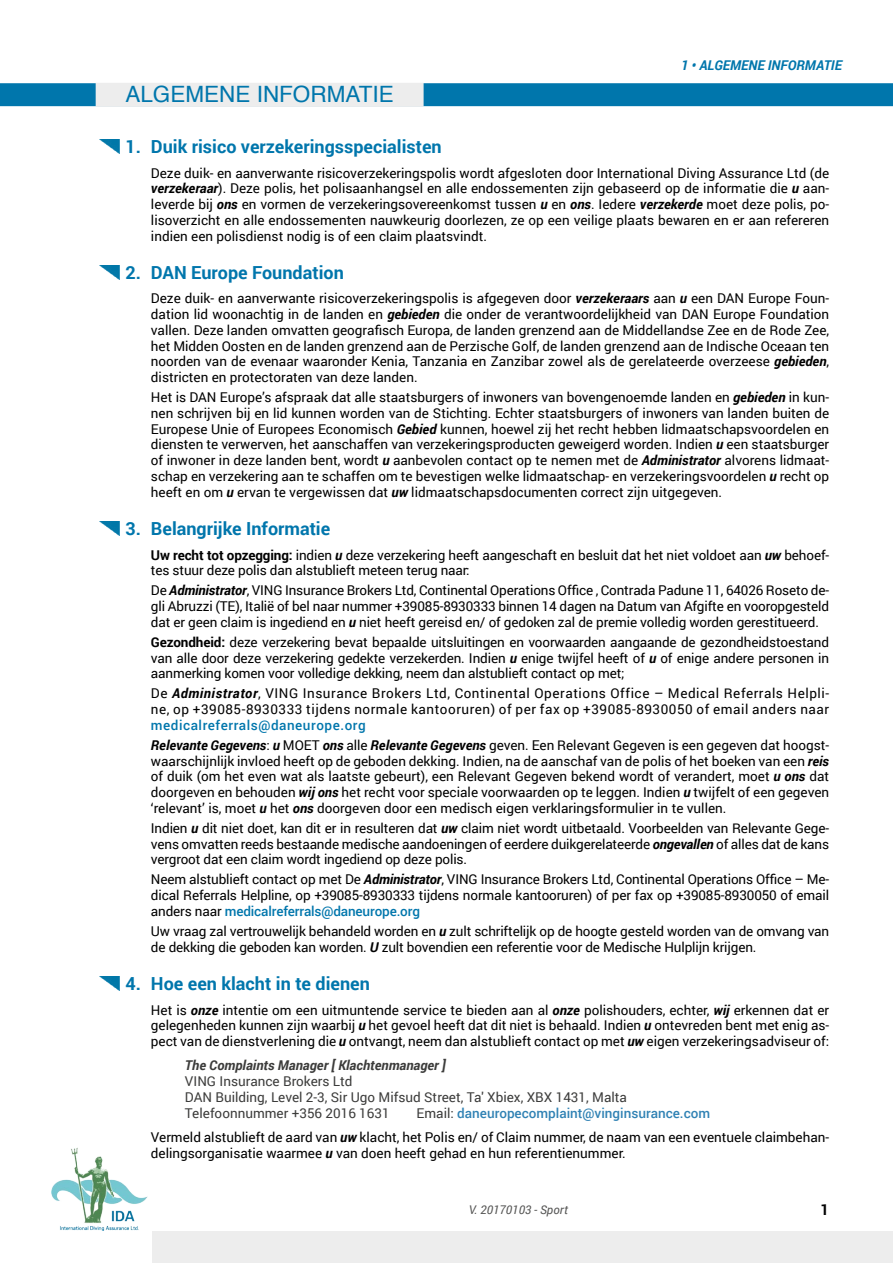
<style>
.page{position:relative;width:893px;height:1263px;background:#fff}
.page>*{position:absolute;margin:0;border:0;box-sizing:border-box;transform-origin:0 0}
.t1{font:22.5px "Helvetica";color:#0076ac}
.t2{font:700 18px "Roboto";color:#0076ac}
.t3{font:700 15px "Roboto";color:#000}
.t4{font:13.5px/15.8px "Roboto";color:#000;text-align:justify}
.t5{font:13.5px/15.8px "Roboto";letter-spacing:.04em;color:#000}
.t6{font:13.5px/15.8px "Roboto";color:#3c3c3b}
.t7{font:italic 700 13.5px "Roboto";color:#3c3c3b}
.t8{font:italic 700 13.5px "Roboto";color:#0076ac}
.t9{font:italic 12px "Roboto";color:#575756}
.s1{font-weight:700;font-style:italic}
.s2{font-weight:700}
.s3{font-weight:500;color:#0076ac}
.s4{color:#3c3c3b}
.s5{font-weight:500;color:#3082b4}
</style>
<div class="page">
<div style="left:152px;top:1231px;width:741px;height:32px;background:#ededed"></div>
<img style="left:51px;top:1148px;width:97px;height:82px">
<div style="left:0;top:83px;width:893px;height:23px;background:#0076ac"></div>
<div style="left:96px;top:83px;width:328px;height:24px;background:#ededed"></div>
<img style="left:100px;top:139px;width:19px;height:14px">
<img style="left:100px;top:265px;width:19px;height:14px">
<img style="left:100px;top:521px;width:19px;height:14px">
<img style="left:100px;top:976px;width:19px;height:14px">
<p class="t8" style="left:681px;top:56px;width:162px">1 • ALGEMENE INFORMATIE</p>
<h1 class="t1" style="left:125px;top:77px;width:270px">ALGEMENE INFORMATIE</h1>
<h2 class="t2" style="left:125px;top:134px;width:318px">1. Duik risico verzekeringsspecialisten</h2>
<p class="t4" style="left:151px;top:164px;width:680px">Deze duik- en aanverwante risicoverzekeringspolis wordt afgesloten door International Diving Assurance Ltd (de <span class="s1">verzekeraar</span>). Deze polis, het polisaanhangsel en alle endossementen zijn gebaseerd op de informatie die <span class="s1">u</span> aan&shy;leverde bij <span class="s1">ons</span> en vormen de verzekeringsovereenkomst tussen <span class="s1">u</span> en <span class="s1">ons</span>. Iedere <span class="s1">verzekerde</span> moet deze polis, po&shy;lisoverzicht en alle endossementen nauwkeurig doorlezen, ze op een veilige plaats bewaren en er aan refereren indien een polisdienst nodig is of een claim plaatsvindt.</p>
<h2 class="t2" style="left:125px;top:260px;width:220px">2. DAN Europe Foundation</h2>
<p class="t4" style="left:151px;top:290px;width:680px">Deze duik- en aanverwante risicoverzekeringspolis is afgegeven door <span class="s1">verzekeraars</span> aan <span class="s1">u</span> een DAN Europe Foun&shy;dation lid woonachtig in de landen en <span class="s1">gebieden</span> die onder de verantwoordelijkheid van DAN Europe Foundation vallen. Deze landen omvatten geografisch Europa, de landen grenzend aan de Middellandse Zee en de Rode Zee, het Midden Oosten en de landen grenzend aan de Perzische Golf, de landen grenzend aan de Indische Oceaan ten noorden van de evenaar waaronder Kenia, Tanzania en Zanzibar zowel als de gerelateerde overzeese <span class="s1">gebieden</span>, districten en protectoraten van deze landen.</p>
<p class="t4" style="left:151px;top:389px;width:680px">Het is DAN Europe’s afspraak dat alle staatsburgers of inwoners van bovengenoemde landen en <span class="s1">gebieden</span> in kun&shy;nen schrijven bij en lid kunnen worden van de Stichting. Echter staatsburgers of inwoners van landen buiten de Europese Unie of Europees Economisch <span class="s1">Gebied</span> kunnen, hoewel zij het recht hebben lidmaatschapsvoordelen en diensten te verwerven, het aanschaffen van verzekeringsproducten geweigerd worden. Indien <span class="s1">u</span> een staatsburger of inwoner in deze landen bent, wordt <span class="s1">u</span> aanbevolen contact op te nemen met de <span class="s1">Administrator</span> alvorens lidmaat&shy;schap en verzekering aan te schaffen om te bevestigen welke lidmaatschap- en verzekeringsvoordelen <span class="s1">u</span> recht op heeft en om <span class="s1">u</span> ervan te vergewissen dat <span class="s1">uw</span> lidmaatschapsdocumenten correct zijn uitgegeven.</p>
<h2 class="t2" style="left:125px;top:516px;width:206px">3. Belangrijke Informatie</h2>
<p class="t4" style="left:151px;top:546px;width:680px"><span class="s2">Uw recht tot opzegging:</span> indien <span class="s1">u</span> deze verzekering heeft aangeschaft en besluit dat het niet voldoet aan <span class="s1">uw</span> behoef&shy;tes stuur deze polis dan alstublieft meteen terug naar:</p>
<p class="t4" style="left:151px;top:582px;width:680px">De <span class="s1">Administrator</span>, VING Insurance Brokers Ltd, Continental Operations Office , Contrada Padune 11, 64026 Roseto de&shy;gli Abruzzi (TE), Italië of bel naar nummer +39085-8930333 binnen 14 dagen na Datum van Afgifte en vooropgesteld dat er geen claim is ingediend en <span class="s1">u</span> niet heeft gereisd en/ of gedoken zal de premie volledig worden gerestitueerd.</p>
<p class="t4" style="left:151px;top:634px;width:680px"><span class="s2">Gezondheid:</span> deze verzekering bevat bepaalde uitsluitingen en voorwaarden aangaande de gezondheidstoestand van alle door deze verzekering gedekte verzekerden. Indien <span class="s1">u</span> enige twijfel heeft of <span class="s1">u</span> of enige andere personen in aanmerking komen voor volledige dekking, neem dan alstublieft contact op met;</p>
<p class="t5" style="left:151px;top:685px;width:680px">De <span class="s1">Administrator</span>, VING Insurance Brokers Ltd, Continental Operations Office – Medical Referrals Helpli&shy;ne, op +39085-8930333 tijdens normale kantooruren) of per fax op +39085-8930050 of email anders naar</p>
<p class="t4" style="left:151px;top:715px;width:680px;line-height:20px"><span class="s3">medicalreferrals@daneurope.org<br></span><span class="s1">Relevante Gegevens</span>: <span class="s1">u</span> MOET <span class="s1">ons</span> alle <span class="s1">Relevante Gegevens</span> geven. Een Relevant Gegeven is een gegeven dat hoogst-</p>
<p class="t4" style="left:151px;top:752px;width:680px">waarschijnlijk invloed heeft op de geboden dekking. Indien, na de aanschaf van de polis of het boeken van een <span class="s1">reis </span>of duik (om het even wat als laatste gebeurt), een Relevant Gegeven bekend wordt of verandert, moet <span class="s1">u ons</span> dat doorgeven en behouden <span class="s1">wij ons</span> het recht voor speciale voorwaarden op te leggen. Indien <span class="s1">u</span> twijfelt of een gegeven ‘relevant’ is, moet <span class="s1">u</span> het <span class="s1">ons</span> doorgeven door een medisch eigen verklaringsformulier in te vullen.</p>
<p class="t4" style="left:151px;top:820px;width:680px">Indien <span class="s1">u</span> dit niet doet, kan dit er in resulteren dat <span class="s1">uw</span> claim niet wordt uitbetaald. Voorbeelden van Relevante Gege&shy;vens omvatten reeds bestaande medische aandoeningen of eerdere duikgerelateerde <span class="s1">ongevallen</span> of alles dat de kans vergroot dat een claim wordt ingediend op deze polis.</p>
<p class="t4" style="left:151px;top:871px;width:680px">Neem alstublieft contact op met De <span class="s1">Administrator</span>, VING Insurance Brokers Ltd, Continental Operations Office – Me&shy;dical Referrals Helpline, op +39085-8930333 tijdens normale kantooruren) of per fax op +39085-8930050 of email anders naar <span class="s3">medicalreferrals@daneurope.org</span></p>
<p class="t4" style="left:151px;top:923px;width:680px">Uw vraag zal vertrouwelijk behandeld worden en <span class="s1">u</span> zult schriftelijk op de hoogte gesteld worden van de omvang van de dekking die geboden kan worden. <span class="s1">U</span> zult bovendien een referentie voor de Medische Hulplijn krijgen.</p>
<h2 class="t2" style="left:125px;top:971px;width:246px">4. Hoe een klacht in te dienen</h2>
<p class="t4" style="left:151px;top:1001px;width:680px">Het is <span class="s1">onze</span> intentie om een uitmuntende service te bieden aan al <span class="s1">onze</span> polishouders, echter, <span class="s1">wij</span> erkennen dat er gelegenheden kunnen zijn waarbij <span class="s1">u</span> het gevoel heeft dat dit niet is behaald. Indien <span class="s1">u</span> ontevreden bent met enig as&shy;pect van de dienstverlening die <span class="s1">u</span> ontvangt, neem dan alstublieft contact op met <span class="s1">uw</span> eigen verzekeringsadviseur of:</p>
<p class="t7" style="left:185px;top:1056px;width:262px">The Complaints Manager [ Klachtenmanager ]</p>
<p class="t6" style="left:185px;top:1073px;width:443px">VING Insurance Brokers Ltd<br>DAN Building, Level 2-3, Sir Ugo Mifsud Street, Ta' Xbiex, XBX 1431, Malta<br>Telefoonnummer +356 2016 1631</p>
<p class="t4" style="left:151px;top:1100px;width:680px;line-height:24.3px;text-indent:266px"><span class="s4">Email:</span> <span class="s5">daneuropecomplaint@vinginsurance.com<br></span>Vermeld alstublieft de aard van <span class="s1">uw</span> klacht, het Polis en/ of Claim nummer, de naam van een eventuele claimbehan-</p>
<p class="t4" style="left:151px;top:1144px;width:476px">delingsorganisatie waarmee <span class="s1">u</span> van doen heeft gehad en hun referentienummer.</p>
<p class="t9" style="left:469px;top:1201px;width:101px">V. 20170103 - Sport</p>
<p class="t3" style="left:821px;top:1199px;width:10px">1</p>
</div>
